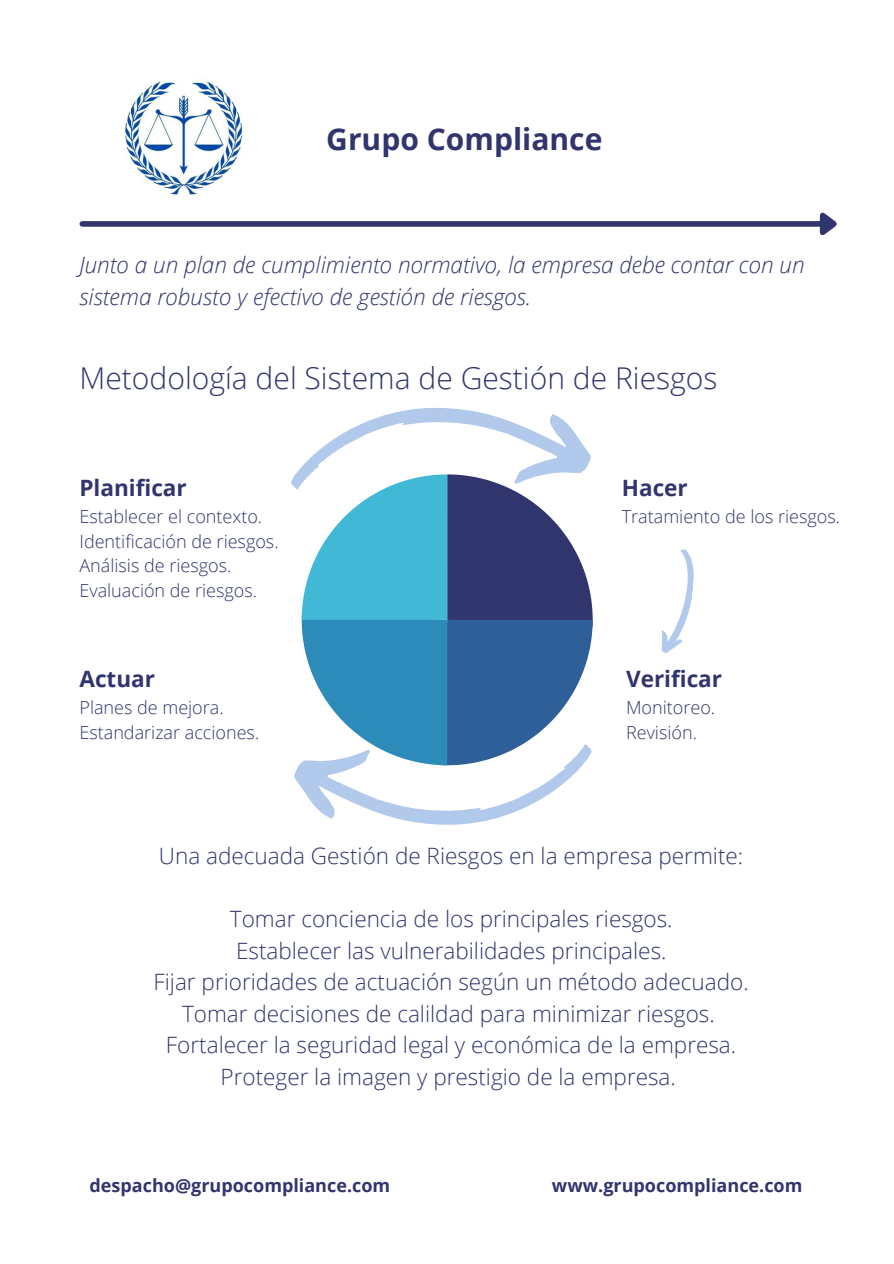
<style>
.page{position:relative;width:894px;height:1264px;background:#fff}
.page>*{position:absolute;margin:0;border:0;box-sizing:border-box;transform-origin:0 0}
.t1{font:300 30px "Open Sans";color:#31356e}
.t2{font:700 30px "Open Sans";color:#31356e}
.t3{font:300 22.5px "Open Sans";color:#31356e}
.t4{font:italic 300 22.5px/31.5px "Open Sans";color:#31356e}
.t5{font:700 22.5px "Open Sans";color:#31356e}
.t6{font:300 18px "Open Sans";color:#31356e}
.t7{font:700 18px "Open Sans";color:#31356e}
</style>
<div class="page">
<div style="left:82px;top:221px;width:737px;height:6px;background:#31356e"></div>
<svg style="left:814px;top:212px;width:23px;height:24px"></svg>
<svg style="left:661px;top:549px;width:33px;height:104px"></svg>
<svg style="left:291px;top:408px;width:301px;height:417px"></svg>
<img style="left:124px;top:80px;width:119px;height:116px">
<p class="t2" style="left:326px;top:118px;width:277px">Grupo Compliance</p>
<p class="t4" style="left:79px;top:248px;width:726px">Junto a un plan de cumplimiento normativo, la empresa debe contar con un sistema robusto y efectivo de gestión de riesgos.</p>
<p class="t1" style="left:79px;top:357px;width:639px">Metodología del Sistema de Gestión de Riesgos</p>
<p class="t5" style="left:79px;top:472px;width:109px">Planificar</p>
<p class="t6" style="left:79px;top:503px;width:184px">Establecer el contexto.</p>
<p class="t6" style="left:79px;top:528px;width:200px">Identificación de riesgos.</p>
<p class="t6" style="left:79px;top:553px;width:153px">Análisis de riesgos.</p>
<p class="t6" style="left:79px;top:578px;width:179px">Evaluación de riesgos.</p>
<p class="t5" style="left:79px;top:663px;width:77px">Actuar</p>
<p class="t6" style="left:79px;top:695px;width:146px">Planes de mejora.</p>
<p class="t6" style="left:79px;top:720px;width:181px">Estandarizar acciones.</p>
<p class="t5" style="left:621px;top:472px;width:67px">Hacer</p>
<p class="t6" style="left:621px;top:503px;width:220px">Tratamiento de los riesgos.</p>
<p class="t5" style="left:626px;top:663px;width:97px">Verificar</p>
<p class="t6" style="left:626px;top:695px;width:90px">Monitoreo.</p>
<p class="t6" style="left:626px;top:720px;width:72px">Revisión.</p>
<p class="t3" style="left:159px;top:839px;width:585px">Una adecuada Gestión de Riesgos en la empresa permite:</p>
<p class="t3" style="left:230px;top:902px;width:444px">Tomar conciencia de los principales riesgos.</p>
<p class="t3" style="left:236px;top:934px;width:431px">Establecer las vulnerabilidades principales.</p>
<p class="t3" style="left:153px;top:966px;width:596px">Fijar prioridades de actuación según un método adecuado.</p>
<p class="t3" style="left:182px;top:997px;width:534px">Tomar decisiones de calildad para minimizar riesgos.</p>
<p class="t3" style="left:166px;top:1029px;width:571px">Fortalecer la seguridad legal y económica de la empresa.</p>
<p class="t3" style="left:220px;top:1060px;width:456px">Proteger la imagen y prestigio de la empresa.</p>
<p class="t7" style="left:89px;top:1173px;width:302px">despacho@grupocompliance.com</p>
<p class="t7" style="left:551px;top:1173px;width:252px">www.grupocompliance.com</p>
</div>
